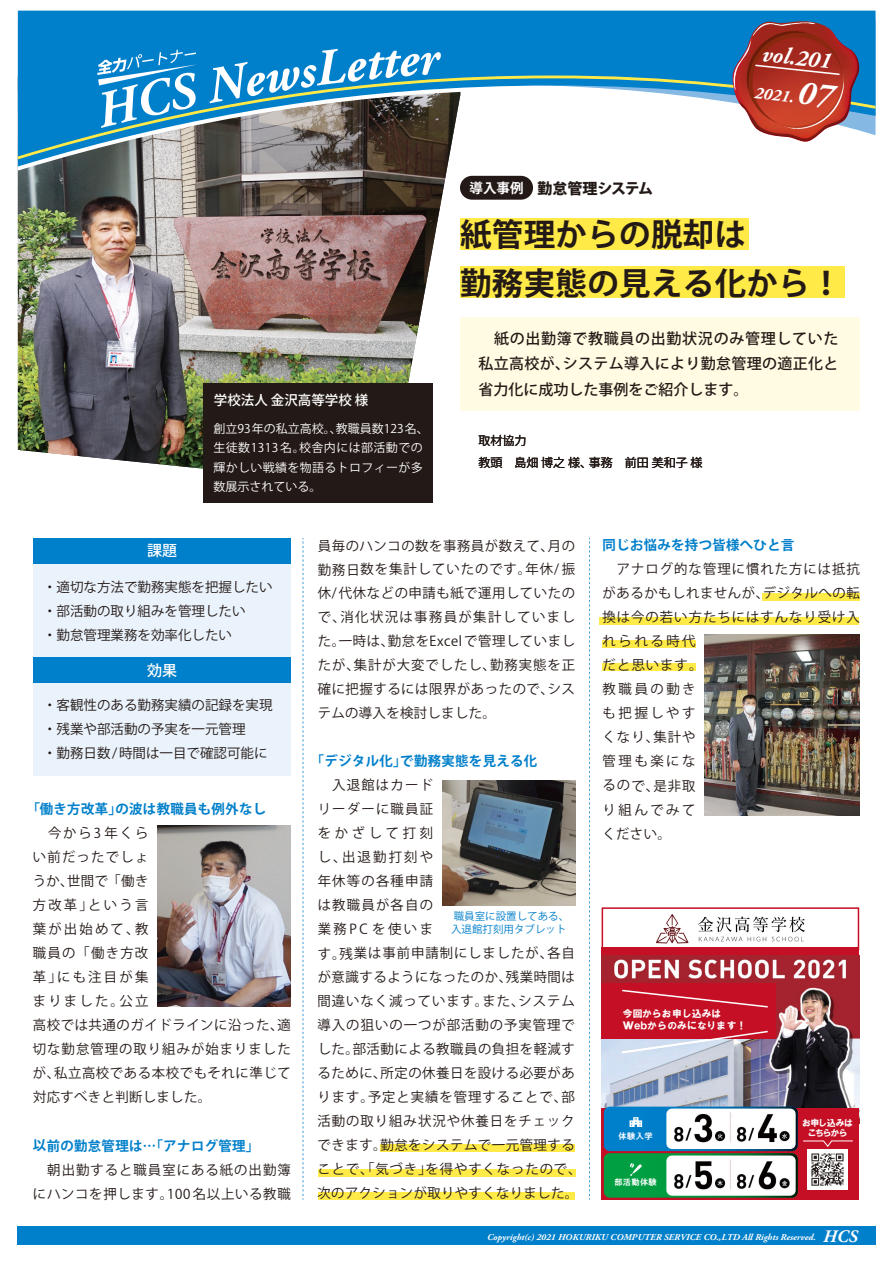
<style>
.page{position:relative;width:893px;height:1263px;background:#fff}
.page>*{position:absolute;margin:0;border:0;box-sizing:border-box;transform-origin:0 0}
.t1{font:700 31.5px/49.5px "Koz Go Pro";letter-spacing:.01em;color:#231916}
.t2{font:italic 700 23.1px "Adobe Garamond Pro";color:#fff}
.t3{font:italic 700 16.95px "Adobe Garamond Pro";color:#fff}
.t4{font:500 15px/25.5px "Koz Go Pro";letter-spacing:.02em;color:#231916;text-align:justify}
.t5{font:800 15px "Koz Go Pr 6 N";letter-spacing:-.02em;color:#231916}
.t6{font:500 15px "Koz Go Pro";color:#fff}
.t7{font:13.5px/24px "Koz Go Pro";color:#231916}
.t8{font:13.5px/24px "Koz Go Pr 6 N";color:#231916}
.t9{font:700 13.5px "Koz Go Pro";color:#007fca}
.t10{font:500 13.5px "Koz Go Pro";color:#fff}
.t11{font:12px/19.5px "Koz Go Pro";letter-spacing:.03em;color:#fff}
.t12{font:12px/22.5px "Koz Go Pro";color:#231916}
.t13{font:10.5px/13.5px "Koz Go Pro";color:#007fca}
.t14{font:9.9px/12.8px "HGP Soei Kakugothic UB";letter-spacing:.08em;color:#fff}
.t15{font:italic 700 9px "Adobe Garamond Pro";color:#fff}
.t16{font:9px "HGP Soei Kakugothic UB";color:#fff}
.t17{font:8.25px "HGS Gothic E";letter-spacing:.035em;color:#fff}
.s1{font-weight:700;font-size:13.5px;color:#fff}
.s2{font-size:33.9px}
.s3{font-size:17.55px}
</style>
<div class="page">
<svg style="left:589px;top:538px;width:1px;height:661px"></svg>
<svg style="left:303px;top:538px;width:1px;height:661px"></svg>
<div style="left:17px;top:1227px;width:858px;height:18px;background:#007fca"></div>
<div style="left:318px;top:1192px;width:257px;height:7px;background:#ffea48"></div>
<div style="left:318px;top:1169px;width:258px;height:7px;background:#ffea48"></div>
<div style="left:381px;top:1144px;width:194px;height:8px;background:#ffea48"></div>
<div style="left:599px;top:617px;width:259px;height:8px;background:#ffea48"></div>
<div style="left:602px;top:641px;width:94px;height:7px;background:#ffea48"></div>
<div style="left:602px;top:664px;width:94px;height:7px;background:#ffea48"></div>
<div style="left:762px;top:593px;width:98px;height:8px;background:#ffea48"></div>
<div style="left:460px;top:176px;width:73px;height:24px;background:#231916;border-radius:12px"></div>
<div style="left:460px;top:317px;width:400px;height:93px;background:#fffce3"></div>
<div style="left:460px;top:218px;width:288px;height:32px;background:#ffea48"></div>
<div style="left:460px;top:266px;width:384px;height:32px;background:#ffea48"></div>
<div style="left:33px;top:538px;width:258px;height:26px;background:#007fca"></div>
<div style="left:33px;top:564px;width:258px;height:93px;background:#eaf2fb"></div>
<div style="left:33px;top:657px;width:258px;height:27px;background:#007fca"></div>
<div style="left:33px;top:684px;width:258px;height:92px;background:#eaf2fb"></div>
<img style="left:158px;top:825px;width:133px;height:181px">
<img style="left:18px;top:171px;width:429px;height:298px">
<div style="left:203px;top:383px;width:230px;height:119px;background:#231916"></div>
<img style="left:602px;top:983px;width:257px;height:125px">
<div style="left:602px;top:980px;width:174px;height:59px;background:#c40f24"></div>
<div style="left:602px;top:1108px;width:257px;height:92px;background:#c40f24"></div>
<svg style="left:602px;top:950px;width:257px;height:6px;background:#be1225"></svg>
<img style="left:602px;top:956px;width:257px;height:27px">
<svg style="left:604px;top:1153px;width:194px;height:45px;background:#05923c"></svg>
<svg style="left:604px;top:1106px;width:194px;height:45px;background:#0679be"></svg>
<img style="left:807px;top:1149px;width:41px;height:40px">
<svg style="left:803px;top:1140px;width:50px;height:7px"></svg>
<svg style="left:622px;top:989px;width:146px;height:19px"></svg>
<svg style="left:620px;top:1030px;width:149px;height:24px"></svg>
<svg style="left:629px;top:1117px;width:13px;height:10px"></svg>
<svg style="left:630px;top:1163px;width:12px;height:13px"></svg>
<img style="left:666px;top:1155px;width:130px;height:41px">
<img style="left:666px;top:1108px;width:130px;height:41px">
<img style="left:442px;top:780px;width:133px;height:126px">
<img style="left:705px;top:634px;width:155px;height:181px">
<div style="left:602px;top:907px;width:257px;height:43px;border:2px solid #c40f24"></div>
<img style="left:657px;top:914px;width:148px;height:29px">
<svg style="left:18px;top:166px;width:430px;height:5px;background:#716e6a"></svg>
<svg style="left:18px;top:11px;width:857px;height:155px;background:#1886c6"></svg>
<svg style="left:18px;top:75px;width:857px;height:84px"></svg>
<svg style="left:732px;top:21px;width:128px;height:121px;background:#a25555"></svg>
<svg style="left:93px;top:48px;width:349px;height:80px;background:#2d85b3"></svg>
<p class="t5" style="left:469px;top:180px;width:185px"><span class="s1">導入事例</span> 勤怠管理システム</p>
<h2 class="t2" style="left:764px;top:40px;width:71px;rotate:6deg">vol.201</h2>
<p class="t3" style="left:756px;top:83px;width:79px;rotate:6deg">2021. <span class="s2">07</span></p>
<p class="t10" style="left:214px;top:392px;width:156px">学校法人 金沢高等学校 様</p>
<p class="t11" style="left:213px;top:419px;width:217px">創立93年の私立高校。、教職員数123名、生徒数1313 名。校舎内には部活動での輝かしい戦績を物語るトロフィーが多数展示されている。</p>
<h1 class="t1" style="left:460px;top:211px;width:383px">紙管理からの脱却は<br>勤務実態の見える化から！</h1>
<p class="t4" style="left:478px;top:326px;width:362px">　紙の出勤簿で教職員の出勤状況のみ管理していた私立高校が、システム導入により勤怠管理の適正化と省力化に成功した事例をご紹介します。</p>
<p class="t12" style="left:478px;top:429px;width:225px">取材協力<br>教頭　島畑 博之 様、事務　前田 美和子 様</p>
<p class="t6" style="left:147px;top:541px;width:31px">課題</p>
<p class="t8" style="left:43px;top:575px;width:231px">・適切な方法で勤務実態を把握したい・部活動の取り組みを管理したい<br>・勤怠管理業務を効率化したい</p>
<p class="t6" style="left:147px;top:660px;width:31px">効果</p>
<p class="t8" style="left:43px;top:693px;width:231px">・客観性のある勤務実績の記録を実現・残業や部活動の予実を一元管理<br>・勤務日数 /時間は一目で確認可能に</p>
<p class="t9" style="left:26px;top:803px;width:242px;rotate:-1deg">「働き方改革」の波は教職員も例外なし</p>
<p class="t7" style="left:29px;top:823px;width:259px;text-indent:19px;rotate:-1deg">今から3 年くら<br>い前だったでしょ<br>うか、世間で「働き<br>方改革」という言<br>葉が出始めて、教<br>職員の「働き方改<br>革」にも注目が集<br>まりました。公立<br>高校では共通のガイドラインに沿った、適</p>
<p class="t7" style="left:32px;top:1040px;width:260px;text-align:justify;rotate:-1deg">切な勤怠管理の取り組みが始まりましたが、私立高校である本校でもそれに準じて対応すべきと判断しました。</p>
<p class="t9" style="left:33px;top:1139px;width:228px;rotate:-1deg">以前の勤怠管理は…「アナログ管理」</p>
<p class="t7" style="left:32px;top:1160px;width:260px;text-align:right;rotate:-1deg">朝出勤すると職員室にある紙の出勤簿にハンコを押します。100 名以上いる教職</p>
<p class="t7" style="left:315px;top:536px;width:262px;rotate:-1deg">員毎のハンコの数を事務員が数えて、月の勤務日数を集計していたのです。年休/ 振休/代休などの申請も紙で運用していたので、消化状況は事務員が集計していました。一時は、勤怠をExcelで管理していましたが、集計が大変でしたし、勤務実態を正確に把握するには限界があったので、システムの導入を検討しました。</p>
<p class="t9" style="left:311px;top:754px;width:228px;rotate:-1deg">「デジタル化」で勤務実態を見える化</p>
<p class="t7" style="left:315px;top:775px;width:119px;text-indent:17px;rotate:-1deg">入退館はカードリーダーに職員証をかざして打刻し、出退勤打刻や年休等の各種申請は教職員が各自の業務PC を使いま</p>
<p class="t7" style="left:313px;top:944px;width:266px;text-align:center;rotate:-1deg">す。残業は事前申請制にしましたが、各自が意識するようになったのか、残業時間は間違いなく減っています。また、システム導入の狙いの一つが部活動の予実管理でした。部活動による教職員の負担を軽減するために、所定の休養日を設ける必要があります。予定と実績を管理することで、部活動の取り組み状況や休養日をチェックできます。勤怠をシステムで一元管理することで、「気づき」を得やすくなったので、次のアクションが取りやすくなりました。</p>
<p class="t13" style="left:451px;top:910px;width:120px">職員室に設置してある、入退館打刻用タブレット</p>
<p class="t9" style="left:602px;top:538px;width:193px;rotate:-1deg">同じお悩みを持つ皆様へひと言</p>
<p class="t7" style="left:601px;top:560px;width:260px;text-align:justify;text-indent:15px;rotate:-1deg">アナログ的な管理に慣れた方には抵抗があるかもしれませんが、デジタルへの転換は今の若い方たちにはすんなり受け入</p>
<p class="t7" style="left:599px;top:630px;width:104px;rotate:-1deg">れられる時代だと思います。教職員の動きも把握しやすくなり、集計や管理も楽になるので、是非取り組んでみてください。</p>
<p class="t14" style="left:623px;top:1007px;width:125px">今回からお申し込みは<br>Ｗｅｂからのみになります！</p>
<p class="t16" style="left:802px;top:1118px;width:52px">お申し込みは</p>
<p class="t17" style="left:618px;top:1132px;width:36px">体験入学</p>
<p class="t16" style="left:808px;top:1128px;width:40px">こちらから</p>
<p class="t17" style="left:614px;top:1178px;width:44px">部活動体験</p>
<p class="t15" style="left:487px;top:1231px;width:372px">Copyright(c) 2021 HOKURIKU COMPUTER SERVICE CO.,LTD All Rights Reserved. <span class="s3">HCS</span></p>
</div>
